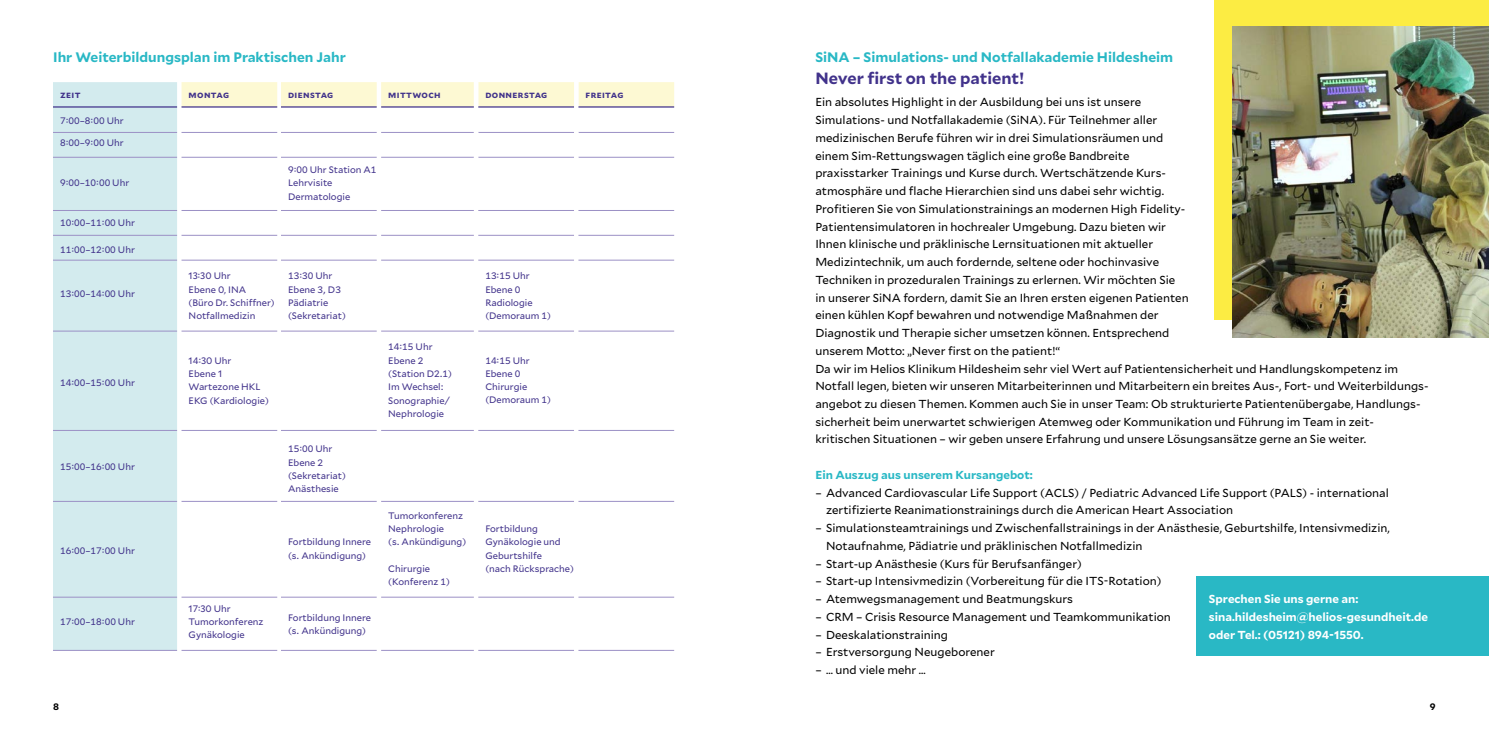
<style>
.page{position:relative;width:1489px;height:745px;background:#fff}
.page>*{position:absolute;margin:0;border:0;box-sizing:border-box;transform-origin:0 0}
.t1{font:700 16.25px "Mallory";letter-spacing:-.005em;color:#41328b}
.t2{font:700 13.75px "Mallory";color:#29b8c5}
.t3{font:11.5px/17.8px "Mallory";color:#000}
.t4{font:700 11.5px/17.8px "Mallory";color:#fff}
.t5{font:700 11.5px "Mallory";color:#29b8c5}
.t6{font:9.38px/13.2px "Mallory";color:#41328b}
.t7{font:700 9.38px "Mallory";letter-spacing:.04em;color:#41328b}
.t8{font:700 9.38px "Mallory";color:#000}
</style>
<div class="page">
<div style="left:1214px;top:0;width:274px;height:319px;background:#fcec43"></div>
<div style="left:53px;top:82px;width:124px;height:567px;background:#d3ebee"></div>
<svg style="left:478px;top:107px;width:96px;height:491px"></svg>
<hr style="left:181px;top:157px;width:96px;height:1px;background:#9b90c5">
<hr style="left:281px;top:132px;width:96px;height:1px;background:#9b90c5">
<hr style="left:281px;top:157px;width:96px;height:1px;background:#9b90c5">
<hr style="left:381px;top:132px;width:93px;height:1px;background:#9b90c5">
<hr style="left:478px;top:132px;width:96px;height:1px;background:#9b90c5">
<hr style="left:578px;top:132px;width:96px;height:1px;background:#9b90c5">
<hr style="left:381px;top:157px;width:93px;height:1px;background:#9b90c5">
<hr style="left:478px;top:157px;width:96px;height:1px;background:#9b90c5">
<hr style="left:578px;top:157px;width:96px;height:1px;background:#9b90c5">
<hr style="left:181px;top:235px;width:96px;height:1px;background:#9b90c5">
<hr style="left:181px;top:260px;width:96px;height:1px;background:#9b90c5">
<hr style="left:181px;top:330px;width:96px;height:1px;background:#9b90c5">
<hr style="left:181px;top:430px;width:96px;height:1px;background:#9b90c5">
<hr style="left:181px;top:500px;width:96px;height:1px;background:#9b90c5">
<hr style="left:181px;top:596px;width:96px;height:1px;background:#9b90c5">
<hr style="left:181px;top:649px;width:96px;height:1px;background:#9b90c5">
<div style="left:181px;top:82px;width:493px;height:25px;background:#fdf9d3"></div>
<hr style="left:53px;top:235px;width:124px;height:1px;background:#9b90c5">
<hr style="left:53px;top:260px;width:124px;height:1px;background:#9b90c5">
<hr style="left:53px;top:330px;width:124px;height:1px;background:#9b90c5">
<hr style="left:53px;top:430px;width:124px;height:1px;background:#9b90c5">
<hr style="left:53px;top:500px;width:124px;height:1px;background:#9b90c5">
<hr style="left:53px;top:596px;width:124px;height:1px;background:#9b90c5">
<hr style="left:53px;top:649px;width:124px;height:1px;background:#9b90c5">
<hr style="left:53px;top:210px;width:124px;height:1px;background:#9b90c5">
<hr style="left:281px;top:235px;width:96px;height:1px;background:#9b90c5">
<hr style="left:381px;top:235px;width:93px;height:1px;background:#9b90c5">
<hr style="left:478px;top:235px;width:96px;height:1px;background:#9b90c5">
<hr style="left:578px;top:235px;width:96px;height:1px;background:#9b90c5">
<hr style="left:281px;top:260px;width:96px;height:1px;background:#9b90c5">
<hr style="left:381px;top:260px;width:93px;height:1px;background:#9b90c5">
<hr style="left:478px;top:260px;width:96px;height:1px;background:#9b90c5">
<hr style="left:578px;top:260px;width:96px;height:1px;background:#9b90c5">
<hr style="left:281px;top:330px;width:96px;height:1px;background:#9b90c5">
<hr style="left:381px;top:330px;width:93px;height:1px;background:#9b90c5">
<hr style="left:478px;top:330px;width:96px;height:1px;background:#9b90c5">
<hr style="left:578px;top:330px;width:96px;height:1px;background:#9b90c5">
<hr style="left:281px;top:430px;width:96px;height:1px;background:#9b90c5">
<hr style="left:381px;top:430px;width:93px;height:1px;background:#9b90c5">
<hr style="left:478px;top:430px;width:96px;height:1px;background:#9b90c5">
<hr style="left:578px;top:430px;width:96px;height:1px;background:#9b90c5">
<hr style="left:281px;top:500px;width:96px;height:1px;background:#9b90c5">
<hr style="left:381px;top:500px;width:93px;height:1px;background:#9b90c5">
<hr style="left:478px;top:500px;width:96px;height:1px;background:#9b90c5">
<hr style="left:578px;top:500px;width:96px;height:1px;background:#9b90c5">
<hr style="left:281px;top:596px;width:96px;height:1px;background:#9b90c5">
<hr style="left:381px;top:596px;width:93px;height:1px;background:#9b90c5">
<hr style="left:478px;top:596px;width:96px;height:1px;background:#9b90c5">
<hr style="left:578px;top:596px;width:96px;height:1px;background:#9b90c5">
<hr style="left:281px;top:649px;width:96px;height:1px;background:#9b90c5">
<hr style="left:381px;top:649px;width:93px;height:1px;background:#9b90c5">
<hr style="left:478px;top:649px;width:96px;height:1px;background:#9b90c5">
<hr style="left:578px;top:649px;width:96px;height:1px;background:#9b90c5">
<hr style="left:281px;top:210px;width:96px;height:1px;background:#9b90c5">
<hr style="left:381px;top:210px;width:93px;height:1px;background:#9b90c5">
<hr style="left:478px;top:210px;width:96px;height:1px;background:#9b90c5">
<hr style="left:578px;top:210px;width:96px;height:1px;background:#9b90c5">
<hr style="left:181px;top:210px;width:96px;height:1px;background:#9b90c5">
<hr style="left:53px;top:157px;width:124px;height:1px;background:#9b90c5">
<hr style="left:53px;top:132px;width:124px;height:1px;background:#9b90c5">
<hr style="left:181px;top:132px;width:96px;height:1px;background:#9b90c5">
<hr style="left:381px;top:106px;width:93px;height:1px;background:#41328b">
<hr style="left:478px;top:106px;width:96px;height:1px;background:#41328b">
<hr style="left:578px;top:106px;width:96px;height:1px;background:#41328b">
<hr style="left:281px;top:106px;width:96px;height:1px;background:#41328b">
<hr style="left:53px;top:106px;width:124px;height:1px;background:#41328b">
<img style="left:1232px;top:27px;width:256px;height:310px">
<div style="left:1196px;top:575px;width:292px;height:80px;background:#29b8c5"></div>
<p class="t2" style="left:53px;top:47px;width:294px">Ihr Weiterbildungsplan im Praktischen Jahr</p>
<p class="t2" style="left:815px;top:47px;width:359px">SiNA – Simulations- und Notfallakademie Hildesheim</p>
<h1 class="t1" style="left:815px;top:66px;width:210px">Never first on the patient!</h1>
<p class="t3" style="left:815px;top:93px;width:614px">Ein absolutes Highlight in der Ausbildung bei uns ist unsere<br>Simulations- und Notfallakademie (SiNA). Für Teilnehmer aller<br>medizinischen Berufe führen wir in drei Simulationsräumen und<br>einem Sim-Rettungswagen täglich eine große Bandbreite<br>praxisstarker Trainings und Kurse durch. Wertschätzende Kurs-<br>atmosphäre und flache Hierarchien sind uns dabei sehr wichtig.<br>Profitieren Sie von Simulationstrainings an modernen High Fidelity-<br>Patientensimulatoren in hochrealer Umgebung. Dazu bieten wir<br>Ihnen klinische und präklinische Lernsituationen mit aktueller<br>Medizintechnik, um auch fordernde, seltene oder hochinvasive<br>Techniken in prozeduralen Trainings zu erlernen. Wir möchten Sie<br>in unserer SiNA fordern, damit Sie an Ihren ersten eigenen Patienten<br>einen kühlen Kopf bewahren und notwendige Maßnahmen der<br>Diagnostik und Therapie sicher umsetzen können. Entsprechend<br>unserem Motto: „Never first on the patient!“<br>Da wir im Helios Klinikum Hildesheim sehr viel Wert auf Patientensicherheit und Handlungskompetenz im Notfall legen, bieten wir unseren Mitarbeiterinnen und Mitarbeitern ein breites Aus-, Fort- und Weiterbildungs&shy;angebot zu diesen Themen. Kommen auch Sie in unser Team: Ob strukturierte Patientenübergabe, Handlungs&shy;sicherheit beim unerwartet schwierigen Atemweg oder Kommunikation und Führung im Team in zeit&shy;kritischen Situationen – wir geben unsere Erfahrung und unsere Lösungsansätze gerne an Sie weiter.</p>
<p class="t5" style="left:815px;top:466px;width:219px">Ein Auszug aus unserem Kursangebot:</p>
<p class="t3" style="left:826px;top:483px;width:564px;text-indent:-11px">– Advanced Cardiovascular Life Support (ACLS) / Pediatric Advanced Life Support (PALS) - international zertifizierte Reanimationstrainings durch die American Heart Association</p>
<p class="t3" style="left:826px;top:518px;width:565px;text-indent:-11px">– Simulationsteamtrainings und Zwischenfallstrainings in der Anästhesie, Geburtshilfe, Intensivmedizin,<br>Notaufnahme, Pädiatrie und präklinischen Notfallmedizin</p>
<p class="t3" style="left:815px;top:553px;width:268px">– Start-up Anästhesie (Kurs für Berufsanfänger)</p>
<p class="t3" style="left:815px;top:571px;width:347px">– Start-up Intensivmedizin (Vorbereitung für die ITS-Rotation)</p>
<p class="t3" style="left:815px;top:589px;width:259px">– Atemwegsmanagement und Beatmungskurs</p>
<p class="t3" style="left:815px;top:607px;width:357px">– CRM – Crisis Resource Management und Teamkommunikation</p>
<p class="t3" style="left:815px;top:624px;width:134px">– Deeskalationstraining</p>
<p class="t3" style="left:815px;top:642px;width:181px">– Erstversorgung Neugeborener</p>
<p class="t3" style="left:815px;top:660px;width:112px">– … und viele mehr …</p>
<p class="t7" style="left:60px;top:87px;width:22px">Zeit</p>
<p class="t7" style="left:189px;top:87px;width:42px">MontAg</p>
<p class="t7" style="left:288px;top:87px;width:47px">Dienstag</p>
<p class="t7" style="left:388px;top:87px;width:54px">Mittwoch</p>
<p class="t7" style="left:485px;top:87px;width:64px">Donnerstag</p>
<p class="t7" style="left:585px;top:87px;width:39px">Freitag</p>
<p class="t6" style="left:60px;top:114px;width:65px">7:00–8:00 Uhr</p>
<p class="t6" style="left:60px;top:136px;width:65px">8:00–9:00 Uhr</p>
<p class="t6" style="left:60px;top:176px;width:71px">9:00–10:00 Uhr</p>
<p class="t6" style="left:288px;top:162px;width:90px">9:00 Uhr Station A1<br>Lehrvisite<br>Dermatologie</p>
<p class="t6" style="left:60px;top:215px;width:76px">10:00–11:00 Uhr</p>
<p class="t6" style="left:60px;top:242px;width:76px">11:00–12:00 Uhr</p>
<p class="t6" style="left:60px;top:286px;width:76px">13:00–14:00 Uhr</p>
<p class="t6" style="left:189px;top:269px;width:88px">13:30 Uhr<br>Ebene 0, INA<br>(Büro Dr. Schiffner)<br>Notfallmedizin</p>
<p class="t6" style="left:288px;top:269px;width:59px">13:30 Uhr<br>Ebene 3, D3<br>Pädiatrie (Sekretariat)</p>
<p class="t6" style="left:485px;top:269px;width:67px">13:15 Uhr<br>Ebene 0<br>Radiologie (Demoraum 1)</p>
<p class="t6" style="left:388px;top:339px;width:65px">14:15 Uhr<br>Ebene 2 (Station D2.1)<br>Im Wechsel:<br>Sonographie/<br>Nephrologie</p>
<p class="t6" style="left:485px;top:353px;width:67px">14:15 Uhr<br>Ebene 0<br>Chirurgie (Demoraum 1)</p>
<p class="t6" style="left:189px;top:353px;width:82px">14:30 Uhr<br>Ebene 1<br>Wartezone HKL<br>EKG (Kardiologie)</p>
<p class="t6" style="left:60px;top:375px;width:76px">14:00–15:00 Uhr</p>
<p class="t6" style="left:288px;top:441px;width:59px">15:00 Uhr<br>Ebene 2 (Sekretariat)<br>Anästhesie</p>
<p class="t6" style="left:60px;top:459px;width:76px">15:00–16:00 Uhr</p>
<p class="t6" style="left:388px;top:508px;width:79px">Tumorkonferenz<br>Nephrologie<br>(s. Ankündigung)</p>
<p class="t6" style="left:388px;top:561px;width:63px">Chirurgie (Konferenz 1)</p>
<p class="t6" style="left:485px;top:521px;width:90px">Fortbildung<br>Gynäkologie und<br>Geburtshilfe<br>(nach Rücksprache)</p>
<p class="t6" style="left:60px;top:543px;width:76px">16:00–17:00 Uhr</p>
<p class="t6" style="left:288px;top:534px;width:84px">Fortbildung Innere (s. Ankündigung)</p>
<p class="t4" style="left:1208px;top:589px;width:220px">Sprechen Sie uns gerne an: sina.hildesheim@helios-gesundheit.de oder Tel.: (05121) 894-1550.</p>
<p class="t6" style="left:189px;top:601px;width:76px">17:30 Uhr<br>Tumorkonferenz<br>Gynäkologie</p>
<p class="t6" style="left:288px;top:610px;width:84px">Fortbildung Innere (s. Ankündigung)</p>
<p class="t6" style="left:60px;top:614px;width:76px">17:00–18:00 Uhr</p>
<p class="t8" style="left:53px;top:698px;width:7px">8</p>
<p class="t8" style="left:1429px;top:698px;width:7px">9</p>
</div>
